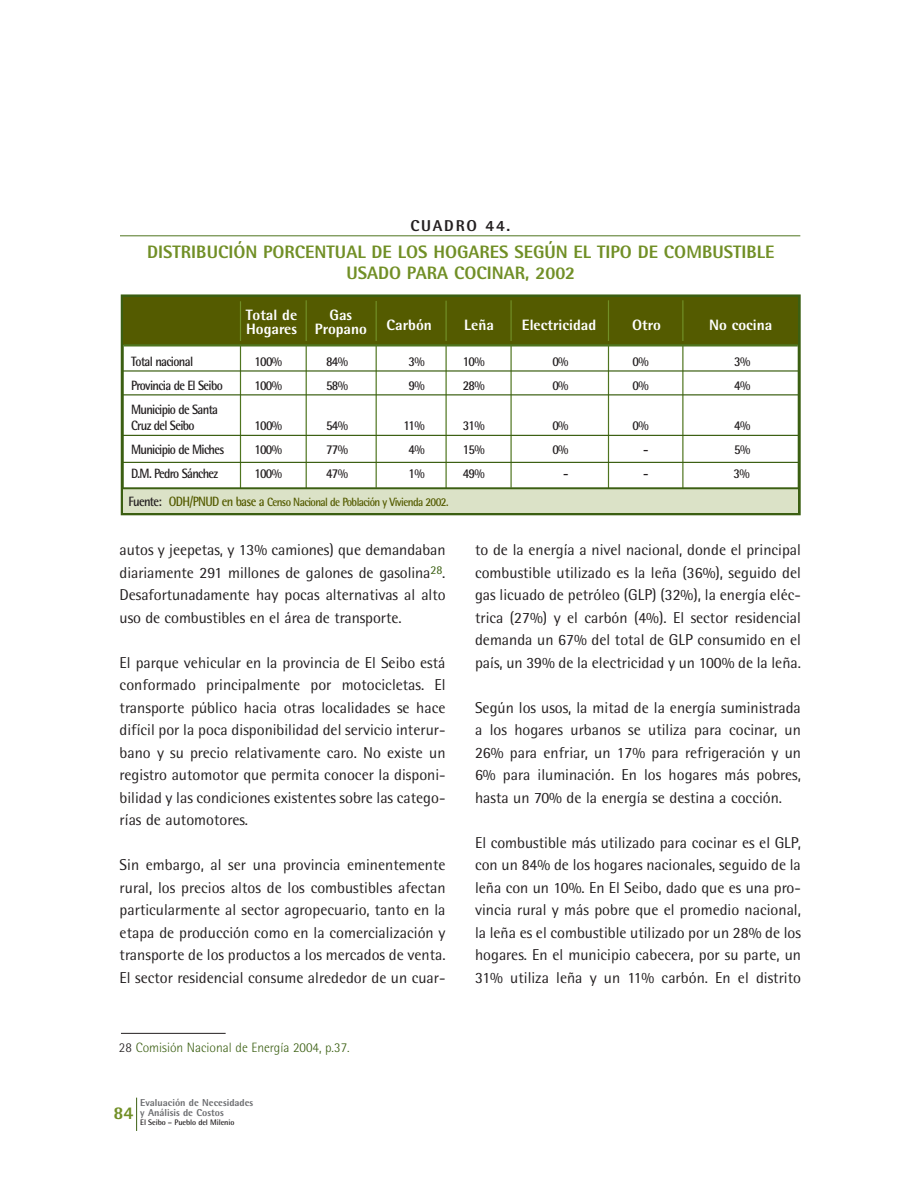
<style>
.page{position:relative;width:918px;height:1188px;background:#fff}
.page>*{position:absolute;margin:0;border:0;box-sizing:border-box;transform-origin:0 0}
.t1{font:800 18px/21.6px "Rotis Semi Sans";color:#718f26;text-align:center}
.t2{font:15.75px/22.5px "Rotis Semi Sans";color:#231f20;text-align:justify}
.t3{font:800 15.75px "Rotis Semi Sans";letter-spacing:.11em;color:#231f20}
.t4{font:800 15px/13.5px "Rotis Semi Sans";color:#fff}
.t5{font:700 13.5px/16.2px "Rotis Semi Sans";letter-spacing:-.055em;color:#231f20;scale:.9 1}
.t6{font:300 13.5px "Rotis Semi Sans";color:#3b5f12}
.t7{font:700 12px "Rotis Semi Sans";letter-spacing:-.055em;color:#545b00;scale:.9 1}
.t8{font:800 10.05px/10.1px "Rotis Semi Sans";color:#6c6d70}
.t9{font:700 7.95px "Rotis Semi Sans";letter-spacing:-.015em;color:#231f20}
.s1{font-size:13.5px;color:#231f20}
.s2{font-size:13.5px}
.s3{color:#231f20}
</style>
<div class="page">
<hr style="left:136px;top:1098px;width:1px;height:33px;background:#3b5f12">
<div style="left:121px;top:294px;width:680px;height:221px;border:3px solid #3b5f12"></div>
<div style="left:124px;top:489px;width:674px;height:24px;background:#dbe2c7"></div>
<hr style="left:120px;top:236px;width:680px;height:1px;background:#4f751f">
<div style="left:124px;top:297px;width:674px;height:48px;background:#545b00"></div>
<hr style="left:682px;top:346px;width:1px;height:142px;background:#4f751f">
<hr style="left:682px;top:300px;width:1px;height:41px;background:#718f26">
<hr style="left:510px;top:346px;width:2px;height:142px;background:#4f751f">
<hr style="left:510px;top:300px;width:2px;height:41px;background:#718f26">
<hr style="left:608px;top:345px;width:1px;height:143px;background:#4f751f">
<hr style="left:608px;top:300px;width:1px;height:41px;background:#718f26">
<hr style="left:445px;top:345px;width:2px;height:143px;background:#4f751f">
<hr style="left:446px;top:301px;width:1px;height:40px;background:#718f26">
<hr style="left:240px;top:344px;width:1px;height:144px;background:#4f751f">
<hr style="left:240px;top:301px;width:1px;height:40px;background:#718f26">
<hr style="left:376px;top:345px;width:1px;height:143px;background:#4f751f">
<hr style="left:376px;top:301px;width:1px;height:40px;background:#718f26">
<hr style="left:306px;top:345px;width:1px;height:143px;background:#4f751f">
<hr style="left:306px;top:300px;width:1px;height:41px;background:#718f26">
<hr style="left:124px;top:344px;width:674px;height:3px;background:#4f751f">
<hr style="left:123px;top:370px;width:676px;height:2px;background:#3b5f12">
<hr style="left:123px;top:394px;width:676px;height:1px;background:#3b5f12">
<hr style="left:123px;top:435px;width:676px;height:1px;background:#3b5f12">
<hr style="left:123px;top:462px;width:676px;height:1px;background:#3b5f12">
<hr style="left:123px;top:487px;width:675px;height:2px;background:#3b5f12">
<hr style="left:121px;top:1033px;width:105px;height:1px;background:#231f20">
<p class="t3" style="left:410px;top:220px;width:102px">CUADRO 44.</p>
<p class="t1" style="left:147px;top:243px;width:629px">DISTRIBUCIÓN PORCENTUAL DE LOS HOGARES SEGÚN EL TIPO DE COMBUSTIBLE<br>USADO PARA COCINAR, 2002</p>
<p class="t4" style="left:246px;top:310px;width:53px">Total de<br>Hogares</p>
<p class="t4" style="left:315px;top:310px;width:54px;text-align:center">Gas<br>Propano</p>
<p class="t4" style="left:387px;top:320px;width:47px">Carbón</p>
<p class="t4" style="left:464px;top:320px;width:31px">Leña</p>
<p class="t4" style="left:522px;top:320px;width:76px">Electricidad</p>
<p class="t4" style="left:632px;top:320px;width:30px">Otro</p>
<p class="t4" style="left:709px;top:320px;width:65px">No cocina</p>
<p class="t5" style="left:131px;top:355px;width:70px">Total nacional</p>
<p class="t5" style="left:254px;top:355px;width:32px">100%</p>
<p class="t5" style="left:326px;top:355px;width:26px">84%</p>
<p class="t5" style="left:409px;top:355px;width:20px">3%</p>
<p class="t5" style="left:463px;top:355px;width:26px">10%</p>
<p class="t5" style="left:552px;top:355px;width:20px">0%</p>
<p class="t5" style="left:632px;top:355px;width:20px">0%</p>
<p class="t5" style="left:734px;top:355px;width:20px">3%</p>
<p class="t5" style="left:131px;top:379px;width:103px">Provincia de El Seibo</p>
<p class="t5" style="left:254px;top:379px;width:32px">100%</p>
<p class="t5" style="left:326px;top:379px;width:26px">58%</p>
<p class="t5" style="left:409px;top:379px;width:20px">9%</p>
<p class="t5" style="left:463px;top:379px;width:26px">28%</p>
<p class="t5" style="left:552px;top:379px;width:20px">0%</p>
<p class="t5" style="left:632px;top:379px;width:20px">0%</p>
<p class="t5" style="left:734px;top:379px;width:20px">4%</p>
<p class="t5" style="left:131px;top:403px;width:98px">Municipio de Santa<br>Cruz del Seibo</p>
<p class="t5" style="left:254px;top:419px;width:32px">100%</p>
<p class="t5" style="left:326px;top:419px;width:26px">54%</p>
<p class="t5" style="left:404px;top:419px;width:25px">11%</p>
<p class="t5" style="left:463px;top:419px;width:26px">31%</p>
<p class="t5" style="left:552px;top:419px;width:20px">0%</p>
<p class="t5" style="left:632px;top:419px;width:20px">0%</p>
<p class="t5" style="left:734px;top:419px;width:20px">4%</p>
<p class="t5" style="left:131px;top:443px;width:105px">Municipio de Miches</p>
<p class="t5" style="left:254px;top:443px;width:32px">100%</p>
<p class="t5" style="left:326px;top:443px;width:26px">77%</p>
<p class="t5" style="left:409px;top:443px;width:20px">4%</p>
<p class="t5" style="left:463px;top:443px;width:26px">15%</p>
<p class="t5" style="left:552px;top:443px;width:20px">0%</p>
<p class="t5" style="left:643px;top:443px;width:8px">-</p>
<p class="t5" style="left:734px;top:443px;width:20px">5%</p>
<p class="t5" style="left:131px;top:467px;width:98px">D.M. Pedro Sánchez</p>
<p class="t5" style="left:254px;top:467px;width:32px">100%</p>
<p class="t5" style="left:326px;top:467px;width:26px">47%</p>
<p class="t5" style="left:409px;top:467px;width:20px">1%</p>
<p class="t5" style="left:463px;top:467px;width:26px">49%</p>
<p class="t5" style="left:563px;top:467px;width:8px">-</p>
<p class="t5" style="left:643px;top:467px;width:8px">-</p>
<p class="t5" style="left:734px;top:467px;width:20px">3%</p>
<p class="t7" style="left:128px;top:497px;width:357px"><span class="s1">Fuente:</span> <span class="s2">ODH/PNUD en base a</span> Censo Nacional de Población y Vivienda 2002.</p>
<p class="t2" style="left:120px;top:540px;width:328px">autos y jeepetas, y 13% camiones) que demandaban diariamente 291 millones de galones de gasolina<sup>28</sup>.<br>Desafortunadamente hay pocas alternativas al alto uso de combustibles en el área de transporte.</p>
<p class="t2" style="left:120px;top:653px;width:328px">El parque vehicular en la provincia de El Seibo está conformado principalmente por motocicletas. El transporte público hacia otras localidades se hace difícil por la poca disponibilidad del servicio interur&shy;bano y su precio relativamente caro. No existe un registro automotor que permita conocer la disponi&shy;bilidad y las condiciones existentes sobre las catego&shy;rías de automotores.</p>
<p class="t2" style="left:120px;top:855px;width:328px">Sin embargo, al ser una provincia eminentemente rural, los precios altos de los combustibles afectan particularmente al sector agropecuario, tanto en la etapa de producción como en la comercialización y transporte de los productos a los mercados de venta.<br>El sector residencial consume alrededor de un cuar-</p>
<p class="t6" style="left:119px;top:1043px;width:232px"><span class="s3">28</span> Comisión Nacional de Energía 2004, p.37.</p>
<p class="t8" style="left:140px;top:1098px;width:115px">Evaluación de Necesidades y Análisis de Costos</p>
<p class="t9" style="left:140px;top:1120px;width:96px">El Seibo – Pueblo del Milenio</p>
<p class="t1" style="left:114px;top:1104px;width:22px">84</p>
<p class="t2" style="left:475px;top:540px;width:328px">to de la energía a nivel nacional, donde el principal combustible utilizado es la leña (36%), seguido del gas licuado de petróleo (GLP) (32%), la energía eléc&shy;trica (27%) y el carbón (4%). El sector residencial demanda un 67% del total de GLP consumido en el país, un 39% de la electricidad y un 100% de la leña.</p>
<p class="t2" style="left:475px;top:698px;width:328px">Según los usos, la mitad de la energía suministrada a los hogares urbanos se utiliza para cocinar, un 26% para enfriar, un 17% para refrigeración y un 6% para iluminación. En los hogares más pobres, hasta un 70% de la energía se destina a cocción.</p>
<p class="t2" style="left:475px;top:833px;width:327px">El combustible más utilizado para cocinar es el GLP, con un 84% de los hogares nacionales, seguido de la leña con un 10%. En El Seibo, dado que es una pro&shy;vincia rural y más pobre que el promedio nacional, la leña es el combustible utilizado por un 28% de los hogares. En el municipio cabecera, por su parte, un 31% utiliza leña y un 11% carbón. En el distrito</p>
</div>
